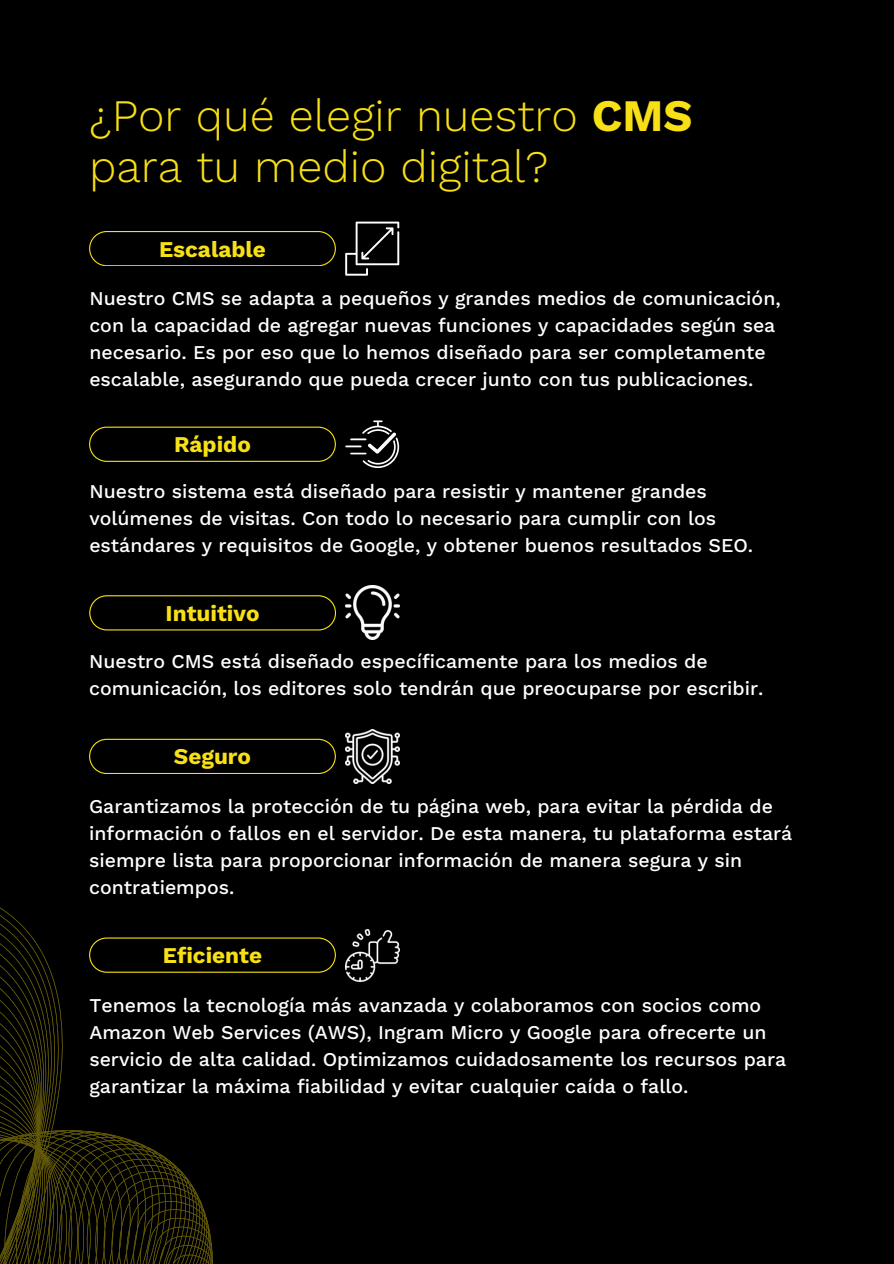
<style>
.page{position:relative;width:894px;height:1264px;background:#fff}
.page>*{position:absolute;margin:0;border:0;box-sizing:border-box;transform-origin:0 0}
.t1{font:300 45px/50.7px "Work Sans";color:#f7e016}
.t2{font:700 22.5px "Work Sans";color:#f7e016}
.t3{font:500 19.5px/27px "Work Sans";color:#fff}
.s1{font-weight:700}
</style>
<div class="page">
<div style="left:0;top:0;width:893px;height:1263px;background:#000"></div>
<svg style="left:0;top:907px;width:323px;height:356px"></svg>
<svg style="left:89px;top:426px;width:246px;height:35px"></svg>
<svg style="left:345px;top:420px;width:54px;height:48px"></svg>
<svg style="left:89px;top:595px;width:247px;height:35px"></svg>
<img style="left:345px;top:586px;width:54px;height:54px">
<svg style="left:89px;top:738px;width:246px;height:35px"></svg>
<img style="left:345px;top:729px;width:54px;height:54px">
<svg style="left:89px;top:937px;width:246px;height:35px"></svg>
<img style="left:345px;top:929px;width:54px;height:53px">
<svg style="left:89px;top:231px;width:246px;height:35px"></svg>
<svg style="left:345px;top:222px;width:54px;height:54px"></svg>
<p class="t1" style="left:89px;top:90px;width:605px">¿Por qué elegir nuestro <span class="s1">CMS </span>para tu medio digital?</p>
<p class="t2" style="left:159px;top:235px;width:108px">Escalable</p>
<p class="t3" style="left:89px;top:285px;width:692px">Nuestro CMS se adapta a pequeños y grandes medios de comunicación, con la capacidad de agregar nuevas funciones y capacidades según sea necesario. Es por eso que lo hemos diseñado para ser completamente escalable, asegurando que pueda crecer junto con tus publicaciones.</p>
<h1 class="t2" style="left:174px;top:431px;width:78px">Rápido</h1>
<h2 class="t3" style="left:89px;top:477px;width:665px">Nuestro sistema está diseñado para resistir y mantener grandes volúmenes de visitas. Con todo lo necesario para cumplir con los estándares y requisitos de Google, y obtener buenos resultados SEO.</h2>
<p class="t2" style="left:166px;top:600px;width:95px">Intuitivo</p>
<h2 class="t3" style="left:89px;top:648px;width:675px">Nuestro CMS está diseñado específicamente para los medios de comunicación, los editores solo tendrán que preocuparse por escribir.</h2>
<p class="t2" style="left:174px;top:743px;width:79px">Seguro</p>
<h2 class="t3" style="left:89px;top:792px;width:704px">Garantizamos la protección de tu página web, para evitar la pérdida de información o fallos en el servidor. De esta manera, tu plataforma estará siempre lista para proporcionar información de manera segura y sin contratiempos.</h2>
<p class="t2" style="left:163px;top:942px;width:101px">Eficiente</p>
<h2 class="t3" style="left:89px;top:991px;width:698px">Tenemos la tecnología más avanzada y colaboramos con socios como Amazon Web Services (AWS), Ingram Micro y Google para ofrecerte un servicio de alta calidad. Optimizamos cuidadosamente los recursos para garantizar la máxima fiabilidad y evitar cualquier caída o fallo.</h2>
</div>
